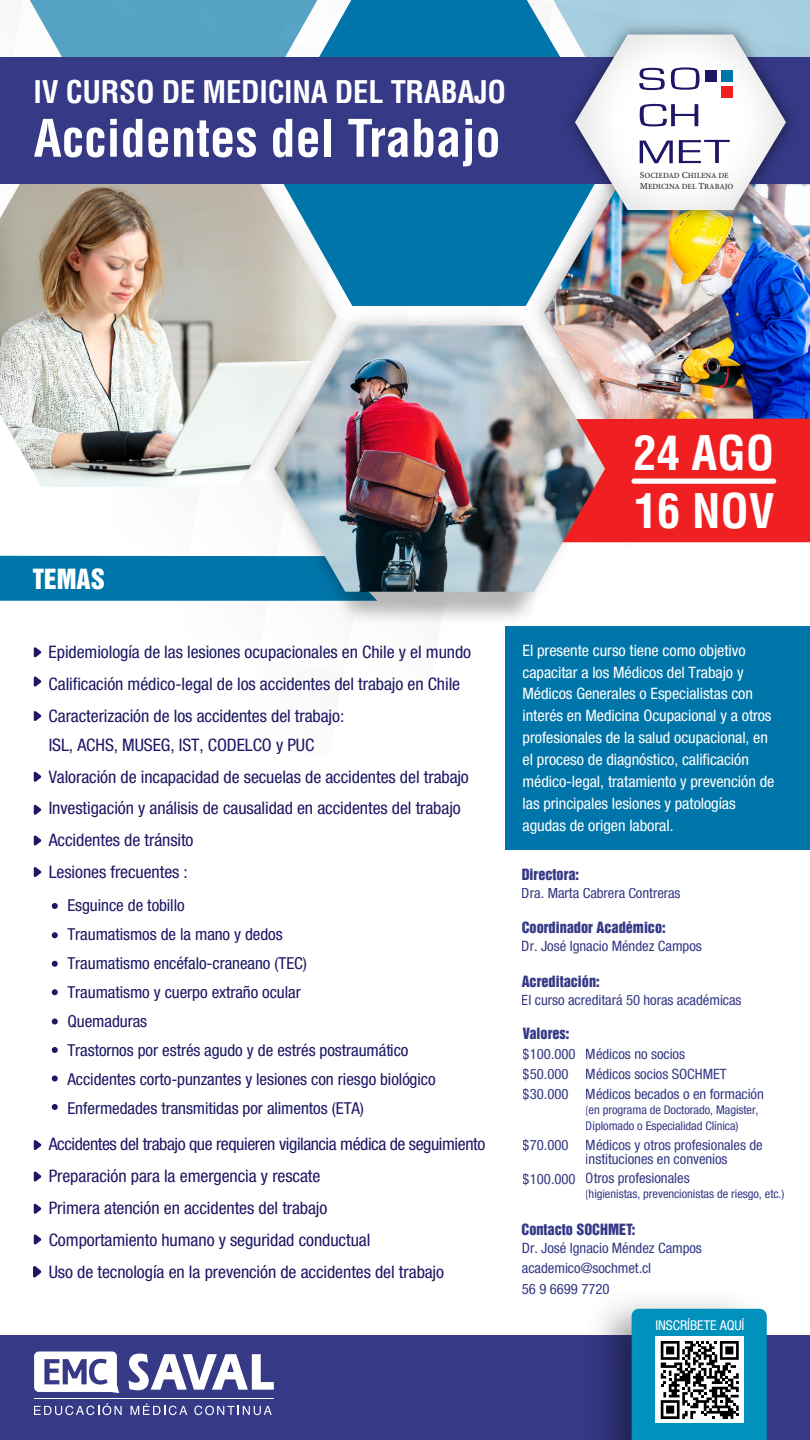
<style>
.page{position:relative;width:810px;height:1440px;background:#fff}
.page>*{position:absolute;margin:0;border:0;box-sizing:border-box;transform-origin:0 0}
.t1{font:700 condensed 50.4px "Helvetica LT Std";color:#fff}
.t2{font:700 condensed 46.5px/58.1px "Helvetica LT Std";color:#fff}
.t3{font:700 condensed 30.45px "Helvetica LT Std";letter-spacing:-.01em;color:#fff}
.t4{font:25.5px "Helvetica Inserat";color:#fff}
.t5{font:condensed 17.25px/31.9px "Helvetica Neue";letter-spacing:-.005em;color:#1d1765;scale:1.04 1}
.t6{font:condensed 16.5px/28.9px "Helvetica Neue";letter-spacing:-.005em;color:#1d1765;scale:1.04 1}
.t7{font:condensed 15.75px/21.8px "Helvetica Neue";letter-spacing:-.005em;color:#fff;scale:1.04 1}
.t8{font:condensed 14.25px/20.4px "Helvetica Neue";letter-spacing:-.005em;color:#353986;scale:1.04 1}
.t9{font:14.25px "Helvetica Inserat";color:#353986}
.t10{font:condensed 13.5px "Helvetica Neue";letter-spacing:-.005em;color:#fff;scale:1.04 1}
.t11{font:condensed 12px/15.9px "Helvetica Neue";letter-spacing:-.005em;color:#353986;scale:1.04 1}
.t12{font:700 8.55px/10.9px "Adobe Devanagari";color:#413d3e}
.s1{font-size:10.05px}
</style>
<div class="page">
<div style="left:506px;top:626px;width:304px;height:224px;background:#0075a9"></div>
<div style="left:0;top:1335px;width:810px;height:105px;background:#353986"></div>
<svg style="left:34px;top:1351px;width:85px;height:42px"></svg>
<svg style="left:128px;top:1354px;width:146px;height:36px"></svg>
<svg style="left:34px;top:1403px;width:88px;height:12px"></svg>
<svg style="left:131px;top:1403px;width:56px;height:12px"></svg>
<svg style="left:194px;top:1406px;width:78px;height:9px"></svg>
<hr style="left:34px;top:1398px;width:240px;height:1px;background:#fff">
<svg style="left:34px;top:771px;width:7px;height:11px"></svg>
<svg style="left:34px;top:804px;width:7px;height:11px"></svg>
<svg style="left:34px;top:835px;width:7px;height:11px"></svg>
<svg style="left:34px;top:867px;width:7px;height:10px"></svg>
<svg style="left:34px;top:1171px;width:7px;height:11px"></svg>
<svg style="left:34px;top:1140px;width:7px;height:10px"></svg>
<svg style="left:34px;top:1203px;width:7px;height:11px"></svg>
<svg style="left:34px;top:1234px;width:7px;height:11px"></svg>
<svg style="left:33px;top:1266px;width:8px;height:12px"></svg>
<img style="left:599px;top:1301px;width:163px;height:139px">
<svg style="left:52px;top:903px;width:6px;height:6px"></svg>
<svg style="left:52px;top:932px;width:6px;height:6px"></svg>
<svg style="left:52px;top:961px;width:6px;height:6px"></svg>
<svg style="left:52px;top:989px;width:6px;height:6px"></svg>
<svg style="left:52px;top:1018px;width:6px;height:6px"></svg>
<svg style="left:52px;top:1047px;width:6px;height:6px"></svg>
<svg style="left:52px;top:1076px;width:6px;height:6px"></svg>
<svg style="left:52px;top:1104px;width:6px;height:6px"></svg>
<img style="left:0;top:0;width:810px;height:758px">
<img style="left:274px;top:326px;width:331px;height:266px">
<svg style="left:632px;top:1309px;width:135px;height:131px;background:#4394ac"></svg>
<div style="left:632px;top:478px;width:144px;height:6px;background:#fff;border-radius:3px"></div>
<h3 class="t3" style="left:34px;top:73px;width:474px">IV CURSO DE MEDICINA DEL TRABAJO</h3>
<h1 class="t1" style="left:34px;top:107px;width:469px">Accidentes del Trabajo</h1>
<p class="t12" style="left:640px;top:171px;width:95px"><span class="s1">S</span>OCIEDAD <span class="s1">C</span>HILENA DE<br><span class="s1">M</span>EDICINA DEL <span class="s1">T</span>RABAJO</p>
<h3 class="t4" style="left:33px;top:564px;width:74px">TEMAS</h3>
<p class="t5" style="left:49px;top:636px;width:408px">Epidemiología de las lesiones ocupacionales en Chile y el mundo<br>Calificación médico-legal de los accidentes del trabajo en Chile<br>Caracterización de los accidentes del trabajo:</p>
<p class="t5" style="left:49px;top:729px;width:406px">ISL, ACHS, MUSEG, IST, CODELCO y PUC<br>Valoración de incapacidad de secuelas de accidentes del trabajo Investigación y análisis de causalidad en accidentes del trabajo Accidentes de tránsito<br>Lesiones frecuentes :</p>
<p class="t6" style="left:67px;top:891px;width:356px">Esguince de tobillo<br>Traumatismos de la mano y dedos<br>Traumatismo encéfalo-craneano (TEC)<br>Traumatismo y cuerpo extraño ocular<br>Quemaduras<br>Trastornos por estrés agudo y de estrés postraumático Accidentes corto-punzantes y lesiones con riesgo biológico Enfermedades transmitidas por alimentos (ETA)</p>
<p class="t5" style="left:49px;top:1128px;width:421px">Accidentes del trabajo que requieren vigilancia médica de seguimiento Preparación para la emergencia y rescate<br>Primera atención en accidentes del trabajo<br>Comportamiento humano y seguridad conductual<br>Uso de tecnología en la prevención de accidentes del trabajo</p>
<h2 class="t2" style="left:634px;top:424px;width:143px">24 AGO<br>16 NOV</h2>
<p class="t7" style="left:523px;top:639px;width:244px">El presente curso tiene como objetivo capacitar a los Médicos del Trabajo y Médicos Generales o Especialistas con interés en Medicina Ocupacional y a otros profesionales de la salud ocupacional, en el proceso de diagnóstico, calificación médico-legal, tratamiento y prevención de las principales lesiones y patologías agudas de origen laboral.</p>
<p class="t9" style="left:522px;top:866px;width:59px">Directora:</p>
<p class="t8" style="left:522px;top:883px;width:154px">Dra. Marta Cabrera Contreras</p>
<p class="t9" style="left:522px;top:919px;width:146px">Coordinador Académico:</p>
<p class="t8" style="left:522px;top:936px;width:175px">Dr. José Ignacio Méndez Campos</p>
<p class="t9" style="left:522px;top:973px;width:79px">Acreditación:</p>
<p class="t8" style="left:522px;top:990px;width:213px">El curso acreditará 50 horas académicas</p>
<p class="t9" style="left:523px;top:1025px;width:48px">Valores:</p>
<p class="t8" style="left:523px;top:1043px;width:52px">$100.000 $50.000 $30.000</p>
<p class="t8" style="left:523px;top:1135px;width:45px">$70.000</p>
<p class="t8" style="left:523px;top:1169px;width:52px">$100.000</p>
<p class="t8" style="left:586px;top:1043px;width:173px">Médicos no socios<br>Médicos socios SOCHMET<br>Médicos becados o en formación</p>
<p class="t11" style="left:586px;top:1102px;width:168px">(en programa de Doctorado, Magister,<br>Diplomado o Especialidad Clínica)</p>
<p class="t8" style="left:586px;top:1138px;width:172px;line-height:14.4px">Médicos y otros profesionales de instituciones en convenios</p>
<p class="t8" style="left:586px;top:1168px;width:102px">Otros profesionales</p>
<p class="t11" style="left:586px;top:1185px;width:193px">(higienistas, prevencionistas de riesgo, etc.)</p>
<p class="t9" style="left:521px;top:1220px;width:116px">Contacto SOCHMET:</p>
<p class="t8" style="left:522px;top:1238px;width:175px">Dr. José Ignacio Méndez Campos academico@sochmet.cl<br>56 9 6699 7720</p>
<p class="t10" style="left:656px;top:1317px;width:87px">INSCRÍBETE AQUÍ</p>
</div>
